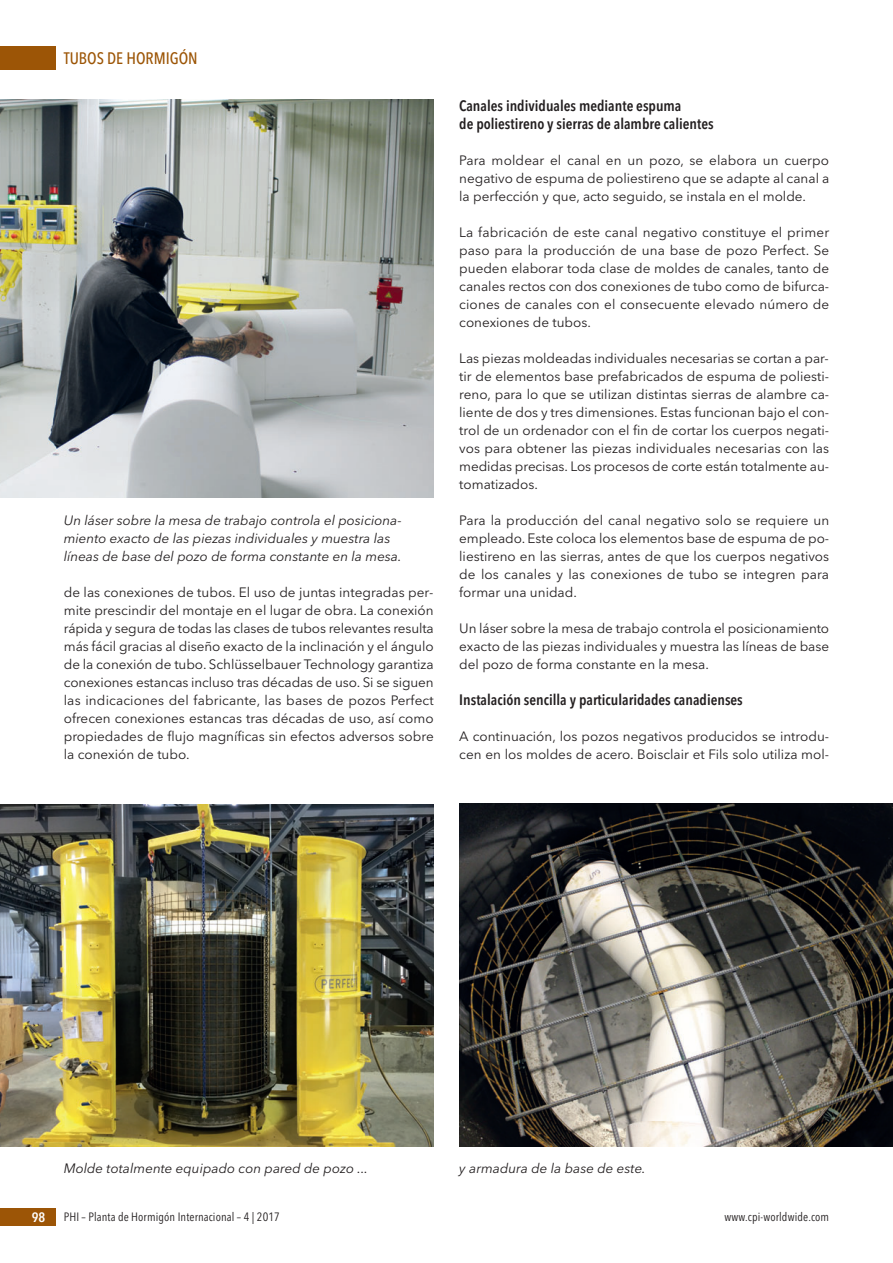
<style>
.page{position:relative;width:893px;height:1263px;background:#fff}
.page>*{position:absolute;margin:0;border:0;box-sizing:border-box;transform-origin:0 0}
.t1{font:500 16.5px "Avenir Next Condensed";color:#9c5506}
.t2{font:600 15px/18px "Avenir Next Condensed";color:#231f20}
.t3{font:13.5px/18px "Avenir Next";color:#231f20;text-align:justify}
.t4{font:italic 13.5px/18px "Avenir Next";color:#231f20}
.t5{font:600 13.5px "Avenir Next Condensed";color:#fff}
.t6{font:12px "Avenir Next Condensed";letter-spacing:.01em;color:#231f20}
</style>
<div class="page">
<div style="left:0;top:47px;width:55px;height:23px;background:#9c5506"></div>
<div style="left:0;top:1208px;width:55px;height:18px;background:#9c5506"></div>
<img style="left:0;top:100px;width:434px;height:397px">
<img style="left:0;top:805px;width:434px;height:341px">
<img style="left:459px;top:804px;width:434px;height:342px">
<p class="t1" style="left:64px;top:51px;width:135px">TUBOS DE HORMIGÓN</p>
<p class="t4" style="left:64px;top:512px;width:340px">Un láser sobre la mesa de trabajo controla el posiciona&shy;miento exacto de las piezas individuales y muestra las líneas de base del pozo de forma constante en la mesa.</p>
<p class="t3" style="left:64px;top:584px;width:371px">de las conexiones de tubos. El uso de juntas integradas per&shy;mite prescindir del montaje en el lugar de obra. La conexión rápida y segura de todas las clases de tubos relevantes resulta más fácil gracias al diseño exacto de la inclinación y el ángulo de la conexión de tubo. Schlüsselbauer Technology garantiza conexiones estancas incluso tras décadas de uso. Si se siguen las indicaciones del fabricante, las bases de pozos Perfect ofrecen conexiones estancas tras décadas de uso, así como propiedades de flujo magníficas sin efectos adversos sobre la conexión de tubo.</p>
<p class="t2" style="left:459px;top:96px;width:256px">Canales individuales mediante espuma<br>de poliestireno y sierras de alambre calientes</p>
<p class="t3" style="left:459px;top:152px;width:371px">Para moldear el canal en un pozo, se elabora un cuerpo negativo de espuma de poliestireno que se adapte al canal a la perfección y que, acto seguido, se instala en el molde.</p>
<p class="t3" style="left:459px;top:224px;width:371px">La fabricación de este canal negativo constituye el primer paso para la producción de una base de pozo Perfect. Se pueden elaborar toda clase de moldes de canales, tanto de canales rectos con dos conexiones de tubo como de bifurca&shy;ciones de canales con el consecuente elevado número de conexiones de tubos.</p>
<p class="t3" style="left:459px;top:350px;width:371px">Las piezas moldeadas individuales necesarias se cortan a par&shy;tir de elementos base prefabricados de espuma de poliesti&shy;reno, para lo que se utilizan distintas sierras de alambre ca&shy;liente de dos y tres dimensiones. Estas funcionan bajo el con&shy;trol de un ordenador con el fin de cortar los cuerpos negati&shy;vos para obtener las piezas individuales necesarias con las medidas precisas. Los procesos de corte están totalmente au&shy;tomatizados.</p>
<p class="t3" style="left:459px;top:512px;width:371px">Para la producción del canal negativo solo se requiere un empleado. Este coloca los elementos base de espuma de po&shy;liestireno en las sierras, antes de que los cuerpos negativos de los canales y las conexiones de tubo se integren para formar una unidad.</p>
<p class="t3" style="left:459px;top:620px;width:371px">Un láser sobre la mesa de trabajo controla el posicionamiento exacto de las piezas individuales y muestra las líneas de base del pozo de forma constante en la mesa.</p>
<p class="t2" style="left:459px;top:690px;width:285px">Instalación sencilla y particularidades canadienses</p>
<p class="t3" style="left:459px;top:728px;width:371px">A continuación, los pozos negativos producidos se introdu&shy;cen en los moldes de acero. Boisclair et Fils solo utiliza mol-</p>
<p class="t4" style="left:64px;top:1160px;width:306px">Molde totalmente equipado con pared de pozo ...</p>
<p class="t4" style="left:459px;top:1160px;width:188px">y armadura de la base de este.</p>
<p class="t5" style="left:32px;top:1209px;width:15px">98</p>
<p class="t6" style="left:64px;top:1211px;width:218px">PHI – Planta de Hormigón Internacional – 4 | 2017</p>
<p class="t6" style="left:725px;top:1211px;width:106px">www.cpi-worldwide.com</p>
</div>
